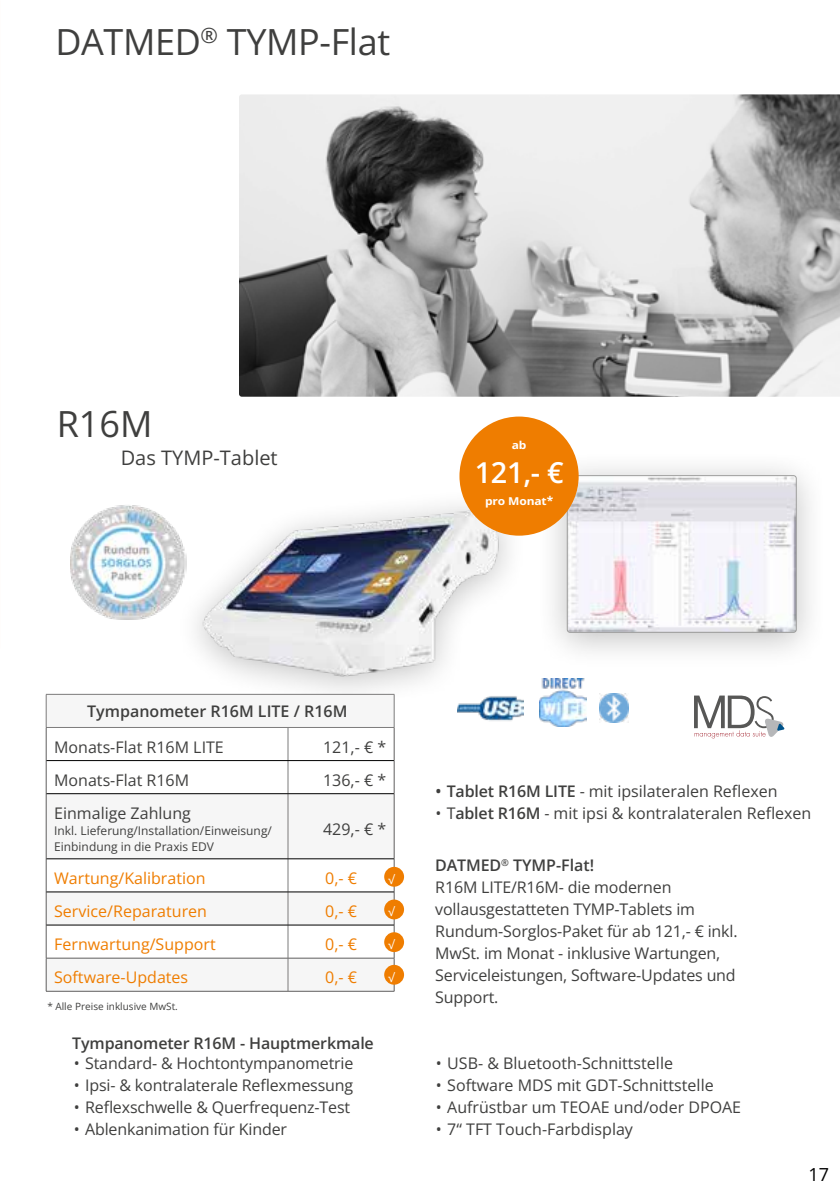
<style>
.page{position:relative;width:840px;height:1191px;background:#fff}
.page>*{position:absolute;margin:0;border:0;box-sizing:border-box;transform-origin:0 0}
.t1{font:36px "Open Sans";letter-spacing:-.01em;color:#3f3f3e}
.t2{font:600 28.8px "Open Sans";color:#fff}
.t3{font:20px "Open Sans";color:#3f3f3e}
.t4{font:18px "Open Sans";color:#000}
.t5{font:16px/22px "Open Sans";letter-spacing:-.01em;color:#3f3f3e}
.t6{font:16px "Open Sans";color:#ef7d00}
.t7{font:600 16px "Open Sans";letter-spacing:-.01em;color:#3f3f3e}
.t8{font:12px/16px "Open Sans";color:#3f3f3e}
.t9{font:12px "Open Sans";color:#fff}
.t10{font:700 10.8px "Open Sans";letter-spacing:-.01em;color:#fff;scale:1.11 1}
.t11{font:10px "Open Sans";color:#3f3f3e}
.s1{font-size:12px}
.s2{font-weight:600}
</style>
<div class="page">
<img style="left:45px;top:693px;width:7px;height:211px">
<div style="left:534px;top:449px;width:293px;height:221px;background:#000;opacity:.25"></div>
<img style="left:578px;top:477px;width:216px;height:153px">
<div style="left:566px;top:475px;width:230px;height:157px;border:1px solid #9d9d9c;border-radius:3px"></div>
<img style="left:132px;top:460px;width:446px;height:298px">
<svg style="left:694px;top:695px;width:90px;height:43px"></svg>
<img style="left:599px;top:694px;width:28px;height:28px">
<img style="left:457px;top:675px;width:66px;height:66px">
<img style="left:539px;top:679px;width:47px;height:47px">
<div style="left:459px;top:416px;width:119px;height:119px;background:#ef7d00;border-radius:50%"></div>
<img style="left:71px;top:500px;width:115px;height:119px">
<img style="left:239px;top:94px;width:600px;height:303px">
<svg style="left:47px;top:695px;width:346px;height:296px;fill:#f6f6f6"></svg>
<svg style="left:47px;top:728px;width:346px;height:65px"></svg>
<hr style="left:287px;top:727px;width:1px;height:33px;background:#7c7b7b">
<hr style="left:287px;top:761px;width:1px;height:32px;background:#7c7b7b">
<hr style="left:287px;top:794px;width:1px;height:64px;background:#7c7b7b">
<hr style="left:287px;top:859px;width:1px;height:32px;background:#7c7b7b">
<hr style="left:287px;top:892px;width:1px;height:32px;background:#7c7b7b">
<hr style="left:287px;top:925px;width:1px;height:33px;background:#7c7b7b">
<hr style="left:287px;top:958px;width:1px;height:33px;background:#7c7b7b">
<hr style="left:46px;top:694px;width:242px;height:1px;background:#7c7b7b">
<hr style="left:46px;top:694px;width:1px;height:33px;background:#7c7b7b">
<hr style="left:288px;top:694px;width:106px;height:1px;background:#7c7b7b">
<hr style="left:393px;top:694px;width:1px;height:33px;background:#7c7b7b">
<hr style="left:46px;top:727px;width:242px;height:1px;background:#7c7b7b">
<hr style="left:288px;top:727px;width:106px;height:1px;background:#7c7b7b">
<hr style="left:46px;top:727px;width:1px;height:33px;background:#5f5e5e">
<hr style="left:393px;top:727px;width:1px;height:33px;background:#5f5e5e">
<hr style="left:46px;top:760px;width:1px;height:33px;background:#5f5e5e">
<hr style="left:393px;top:760px;width:1px;height:33px;background:#5f5e5e">
<hr style="left:46px;top:793px;width:1px;height:66px;background:#5f5e5e">
<hr style="left:393px;top:793px;width:1px;height:66px;background:#5f5e5e">
<hr style="left:46px;top:859px;width:1px;height:33px;background:#5f5e5e">
<hr style="left:393px;top:859px;width:1px;height:33px;background:#5f5e5e">
<hr style="left:46px;top:892px;width:1px;height:33px;background:#5f5e5e">
<hr style="left:393px;top:892px;width:1px;height:33px;background:#5f5e5e">
<hr style="left:46px;top:925px;width:1px;height:33px;background:#5f5e5e">
<hr style="left:393px;top:925px;width:1px;height:33px;background:#5f5e5e">
<hr style="left:46px;top:957px;width:242px;height:1px;background:#5f5e5e">
<hr style="left:46px;top:958px;width:1px;height:33px;background:#5f5e5e">
<hr style="left:288px;top:957px;width:106px;height:1px;background:#5f5e5e">
<hr style="left:393px;top:958px;width:1px;height:33px;background:#5f5e5e">
<hr style="left:46px;top:991px;width:242px;height:1px;background:#5f5e5e">
<hr style="left:288px;top:991px;width:106px;height:1px;background:#5f5e5e">
<hr style="left:46px;top:760px;width:242px;height:1px;background:#000">
<hr style="left:288px;top:760px;width:105px;height:1px;background:#000">
<hr style="left:46px;top:793px;width:242px;height:1px;background:#000">
<hr style="left:288px;top:793px;width:105px;height:1px;background:#000">
<hr style="left:46px;top:858px;width:242px;height:1px;background:#000">
<hr style="left:288px;top:858px;width:105px;height:1px;background:#000">
<hr style="left:46px;top:891px;width:242px;height:1px;background:#000">
<hr style="left:288px;top:891px;width:105px;height:1px;background:#000">
<hr style="left:46px;top:924px;width:242px;height:1px;background:#000">
<hr style="left:288px;top:924px;width:105px;height:1px;background:#000">
<div style="left:384px;top:899px;width:20px;height:20px;background:#ef7d00;border-radius:50%"></div>
<div style="left:384px;top:932px;width:20px;height:20px;background:#ef7d00;border-radius:50%"></div>
<div style="left:384px;top:964px;width:20px;height:20px;background:#ef7d00;border-radius:50%"></div>
<div style="left:384px;top:867px;width:20px;height:19px;background:#ef7d00;border-radius:50%"></div>
<h1 class="t1" style="left:55px;top:17px;width:336px">DATMED<sup>®</sup> TYMP-Flat</h1>
<h1 class="t1" style="left:57px;top:400px;width:97px">R16M</h1>
<p class="t3" style="left:121px;top:444px;width:158px">Das TYMP-Tablet</p>
<p class="t10" style="left:511px;top:437px;width:15px">ab</p>
<h2 class="t2" style="left:474px;top:452px;width:90px">121,- €</h2>
<p class="t10" style="left:485px;top:493px;width:63px">pro Monat<span class="s1">*</span></p>
<p class="t7" style="left:87px;top:700px;width:261px">Tympanometer R16M LITE / R16M</p>
<p class="t5" style="left:54px;top:735px;width:171px">Monats-Flat R16M LITE</p>
<p class="t5" style="left:323px;top:735px;width:65px">121,- € *</p>
<p class="t5" style="left:54px;top:768px;width:136px">Monats-Flat R16M</p>
<p class="t5" style="left:323px;top:768px;width:65px">136,- € *</p>
<p class="t5" style="left:54px;top:801px;width:138px">Einmalige Zahlung</p>
<p class="t8" style="left:54px;top:822px;width:219px">Inkl. Lieferung/Installation/Einweisung/<br>Einbindung in die Praxis EDV</p>
<p class="t5" style="left:323px;top:817px;width:65px">429,- € *</p>
<p class="t6" style="left:54px;top:867px;width:153px">Wartung/Kalibration</p>
<p class="t6" style="left:325px;top:867px;width:33px">0,- €</p>
<p class="t6" style="left:54px;top:900px;width:154px">Service/Reparaturen</p>
<p class="t6" style="left:325px;top:900px;width:33px">0,- €</p>
<p class="t6" style="left:54px;top:933px;width:163px">Fernwartung/Support</p>
<p class="t6" style="left:325px;top:933px;width:33px">0,- €</p>
<p class="t6" style="left:54px;top:966px;width:135px">Software-Updates</p>
<p class="t6" style="left:325px;top:966px;width:33px">0,- €</p>
<p class="t11" style="left:47px;top:999px;width:132px">* Alle Preise inklusive MwSt.</p>
<p class="t9" style="left:388px;top:871px;width:8px">√</p>
<p class="t9" style="left:388px;top:904px;width:8px">√</p>
<p class="t9" style="left:388px;top:936px;width:8px">√</p>
<p class="t9" style="left:388px;top:969px;width:8px">√</p>
<p class="t7" style="left:72px;top:1032px;width:303px">Tympanometer R16M - Hauptmerkmale</p>
<p class="t5" style="left:74px;top:1052px;width:281px">• Standard- &amp; Hochtontympanometrie</p>
<p class="t5" style="left:74px;top:1074px;width:281px">• Ipsi- &amp; kontralaterale Reflexmessung</p>
<p class="t5" style="left:74px;top:1096px;width:278px">• Reflexschwelle &amp; Querfrequenz-Test</p>
<p class="t5" style="left:74px;top:1118px;width:215px">• Ablenkanimation für Kinder</p>
<p class="t5" style="left:435px;top:779px;width:343px"><span class="s2">• Tablet R16M LITE</span> - mit ipsilateralen Reflexen</p>
<p class="t5" style="left:435px;top:801px;width:377px">• T<span class="s2">ablet R16M</span> - mit ipsi &amp; kontralateralen Reflexen</p>
<p class="t5" style="left:435px;top:854px;width:303px"><span class="s2">DATMED</span><sup>®</sup> <span class="s2">TYMP-Flat!<br></span>R16M LITE/R16M- die modernen vollausgestatteten TYMP-Tablets im<br>Rundum-Sorglos-Paket für ab 121,- € inkl.<br>MwSt. im Monat - inklusive Wartungen,<br>Serviceleistungen, Software-Updates und<br>Support.</p>
<p class="t5" style="left:435px;top:1052px;width:238px">• USB- &amp; Bluetooth-Schnittstelle</p>
<p class="t5" style="left:435px;top:1074px;width:279px">• Software MDS mit GDT-Schnittstelle</p>
<p class="t5" style="left:435px;top:1096px;width:306px">• Aufrüstbar um TEOAE und/oder DPOAE</p>
<p class="t5" style="left:435px;top:1118px;width:198px">• 7“ TFT Touch-Farbdisplay</p>
<p class="t4" style="left:808px;top:1162px;width:22px">17</p>
</div>
